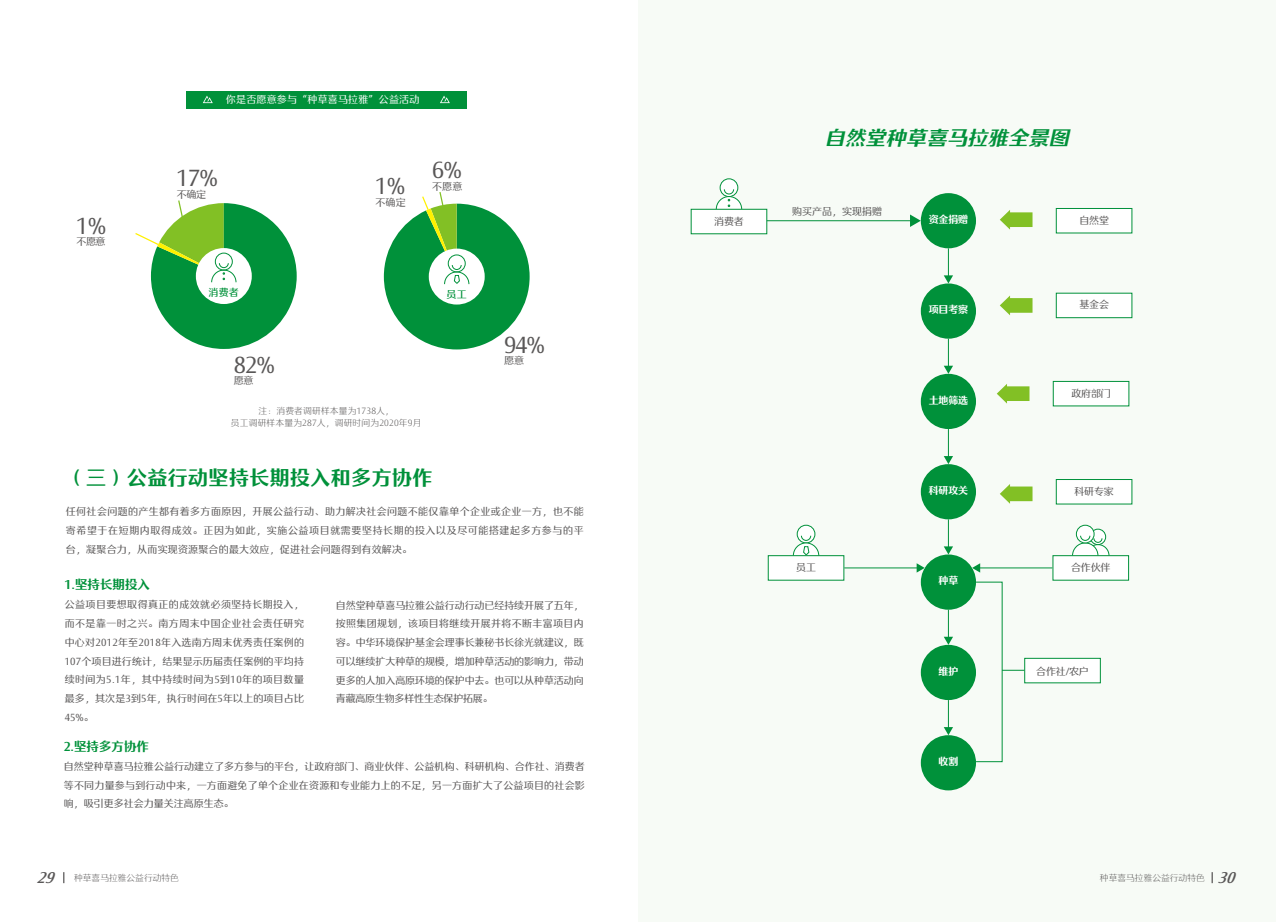
<style>
.page{position:relative;width:1276px;height:922px;background:#fff}
.page>*{position:absolute;margin:0;border:0;box-sizing:border-box;transform-origin:0 0}
.t1{font:22.5px "FZYASHS GB1 0";color:#595757}
.t2{font:20px "FZYASHS CU GB1 0";letter-spacing:.02em;color:#00913a}
.t3{font:italic 19.5px "FZYASHS CU GB1 0";color:#00913a}
.t4{font:12.5px "FZYASHS CU GB1 0";color:#00913a}
.t5{font:10px/18.8px "FZYASHS GB1 0";letter-spacing:.01em;color:#595757;text-align:justify}
.t6{font:10px "FZYASHS CU GB1 0";letter-spacing:-.02em;color:#fff}
.t7{font:10px "FZYASHS GB1 0";letter-spacing:.02em;color:#fff}
.t8{font:10px "FZYASHS ZHUN GB1 0";color:#00913a}
.t9{font:8.75px/11.2px "FZYASHS XIAN GB1 0";letter-spacing:.02em;color:#595757;text-align:center}
.t10{font:8.75px "FZYASHS XIAN GB1 0";color:#595757}
.s1{font-family:"FZYASHS ZHONG GB1 0";font-style:italic;font-size:15px}
</style>
<div class="page">
<svg style="left:135px;top:200px;width:162px;height:149px"></svg>
<svg style="left:384px;top:192px;width:145px;height:157px"></svg>
<div style="left:186px;top:91px;width:281px;height:17px;background:#00913a"></div>
<svg style="left:203px;top:96px;width:10px;height:7px"></svg>
<svg style="left:440px;top:96px;width:10px;height:7px"></svg>
<div style="left:638px;top:0;width:638px;height:921px;background:#f7fbf6"></div>
<svg style="left:1002px;top:669px;width:22px;height:1px"></svg>
<div style="left:1024px;top:657px;width:76px;height:26px;background:#fff;border:1px solid #00913a"></div>
<div style="left:921px;top:193px;width:55px;height:55px;background:#00913a;border-radius:28px"></div>
<div style="left:921px;top:283px;width:55px;height:55px;background:#00913a;border-radius:50%"></div>
<div style="left:921px;top:374px;width:55px;height:55px;background:#00913a;border-radius:50%"></div>
<div style="left:921px;top:464px;width:55px;height:55px;background:#00913a;border-radius:28px"></div>
<div style="left:921px;top:554px;width:55px;height:55px;background:#00913a;border-radius:50%"></div>
<div style="left:921px;top:644px;width:55px;height:56px;background:#00913a;border-radius:50%"></div>
<div style="left:921px;top:735px;width:55px;height:55px;background:#00913a;border-radius:50%"></div>
<div style="left:720px;top:179px;width:18px;height:17px;background:#fff;border-radius:50%"></div>
<div style="left:720px;top:178px;width:18px;height:19px;border:1px solid #00913a;border-radius:50%"></div>
<svg style="left:715px;top:188px;width:27px;height:21px"></svg>
<div style="left:691px;top:209px;width:76px;height:25px;background:#fff;border:1px solid #00913a"></div>
<hr style="left:767px;top:220px;width:145px;height:1px;background:#00913a">
<svg style="left:910px;top:214px;width:11px;height:13px"></svg>
<svg style="left:943px;top:248px;width:10px;height:35px"></svg>
<svg style="left:943px;top:338px;width:10px;height:36px"></svg>
<svg style="left:943px;top:429px;width:10px;height:35px"></svg>
<svg style="left:943px;top:519px;width:10px;height:35px"></svg>
<svg style="left:943px;top:609px;width:10px;height:35px"></svg>
<svg style="left:943px;top:700px;width:10px;height:35px"></svg>
<svg style="left:797px;top:525px;width:18px;height:18px"></svg>
<div style="left:796px;top:524px;width:19px;height:19px;border:1px solid #00913a;border-radius:50%"></div>
<svg style="left:792px;top:534px;width:27px;height:21px"></svg>
<div style="left:768px;top:555px;width:76px;height:25px;background:#fff;border:1px solid #00913a"></div>
<div style="left:1089px;top:528px;width:17px;height:17px;border:1px solid #00913a;border-radius:50%"></div>
<div style="left:1076px;top:525px;width:18px;height:18px;background:#fff;border-radius:50%"></div>
<div style="left:1076px;top:524px;width:18px;height:19px;border:1px solid #00913a;border-radius:50%"></div>
<svg style="left:1072px;top:534px;width:38px;height:21px"></svg>
<div style="left:1052px;top:555px;width:77px;height:25px;background:#fff;border:1px solid #00913a"></div>
<hr style="left:844px;top:567px;width:74px;height:1px;background:#00913a">
<svg style="left:916px;top:563px;width:8px;height:9px"></svg>
<hr style="left:979px;top:567px;width:74px;height:1px;background:#00913a">
<svg style="left:972px;top:563px;width:8px;height:9px"></svg>
<div style="left:1056px;top:208px;width:76px;height:25px;background:#fff;border:1px solid #00913a"></div>
<div style="left:1056px;top:293px;width:76px;height:25px;background:#fff;border:1px solid #00913a"></div>
<div style="left:1053px;top:381px;width:76px;height:25px;background:#fff;border:1px solid #00913a"></div>
<div style="left:1056px;top:479px;width:76px;height:25px;background:#fff;border:1px solid #00913a"></div>
<svg style="left:1000px;top:210px;width:32px;height:19px"></svg>
<svg style="left:1000px;top:295px;width:32px;height:20px"></svg>
<svg style="left:996px;top:384px;width:33px;height:19px"></svg>
<svg style="left:1000px;top:484px;width:32px;height:19px"></svg>
<p class="t7" style="left:226px;top:94px;width:195px">你是否愿意参与“种草喜马拉雅”公益活动</p>
<h1 class="t1" style="left:76px;top:213px;width:31px">1%</h1>
<p class="t5" style="left:76px;top:232px;width:31px">不愿意</p>
<h1 class="t1" style="left:432px;top:158px;width:31px">6%</h1>
<h1 class="t1" style="left:177px;top:166px;width:43px">17%</h1>
<p class="t5" style="left:432px;top:177px;width:32px">不愿意</p>
<p class="t5" style="left:177px;top:185px;width:31px">不确定</p>
<h1 class="t1" style="left:375px;top:174px;width:31px">1%</h1>
<p class="t5" style="left:375px;top:193px;width:32px">不确定</p>
<p class="t8" style="left:209px;top:287px;width:32px">消费者</p>
<p class="t8" style="left:446px;top:289px;width:22px">员工</p>
<h1 class="t1" style="left:234px;top:352px;width:43px">82%</h1>
<p class="t5" style="left:234px;top:371px;width:21px">愿意</p>
<p class="t9" style="left:231px;top:406px;width:192px">注：消费者调研样本量为1738人，<br>员工调研样本量为287人，调研时间为2020年9月</p>
<h2 class="t2" style="left:66px;top:467px;width:368px">（三）公益行动坚持长期投入和多方协作</h2>
<h1 class="t1" style="left:504px;top:332px;width:43px">94%</h1>
<p class="t5" style="left:504px;top:351px;width:22px">愿意</p>
<p class="t5" style="left:66px;top:502px;width:519px">任何社会问题的产生都有着多方面原因，开展公益行动、助力解决社会问题不能仅靠单个企业或企业一方，也不能寄希望于在短期内取得成效。正因为如此，实施公益项目就需要坚持长期的投入以及尽可能搭建起多方参与的平台，凝聚合力，从而实现资源聚合的最大效应，促进社会问题得到有效解决。</p>
<p class="t4" style="left:65px;top:578px;width:87px">1.坚持长期投入</p>
<p class="t5" style="left:65px;top:595px;width:241px">公益项目要想取得真正的成效就必须坚持长期投入，而不是靠一时之兴。南方周末中国企业社会责任研究中心对2012年至2018年入选南方周末优秀责任案例的107个项目进行统计，结果显示历届责任案例的平均持续时间为5.1年，其中持续时间为5到10年的项目数量最多，其次是3到5年，执行时间在5年以上的项目占比45%。</p>
<p class="t4" style="left:64px;top:739px;width:87px">2.坚持多方协作</p>
<p class="t5" style="left:64px;top:757px;width:523px">自然堂种草喜马拉雅公益行动建立了多方参与的平台，让政府部门、商业伙伴、公益机构、科研机构、合作社、消费者等不同力量参与到行动中来，一方面避免了单个企业在资源和专业能力上的不足，另一方面扩大了公益项目的社会影响，吸引更多社会力量关注高原生态。</p>
<p class="t5" style="left:336px;top:595px;width:249px">自然堂种草喜马拉雅公益行动行动已经持续开展了五年，按照集团规划，该项目将继续开展并将不断丰富项目内容。中华环境保护基金会理事长兼秘书长徐光就建议，既可以继续扩大种草的规模，增加种草活动的影响力，带动更多的人加入高原环境的保护中去。也可以从种草活动向青藏高原生物多样性生态保护拓展。</p>
<p class="t5" style="left:714px;top:212px;width:31px">消费者</p>
<h3 class="t3" style="left:824px;top:128px;width:250px">自然堂种草喜马拉雅全景图</h3>
<p class="t5" style="left:792px;top:202px;width:91px">购买产品，实现捐赠</p>
<p class="t6" style="left:929px;top:214px;width:41px">资金捐赠</p>
<p class="t5" style="left:1079px;top:211px;width:31px">自然堂</p>
<p class="t6" style="left:929px;top:304px;width:41px">项目考察</p>
<p class="t5" style="left:1079px;top:296px;width:31px">基金会</p>
<p class="t6" style="left:929px;top:394px;width:41px">土地筛选</p>
<p class="t6" style="left:929px;top:485px;width:41px">科研攻关</p>
<p class="t5" style="left:1071px;top:384px;width:41px">政府部门</p>
<p class="t5" style="left:1074px;top:482px;width:41px">科研专家</p>
<p class="t5" style="left:796px;top:558px;width:21px">员工</p>
<p class="t5" style="left:1071px;top:558px;width:41px">合作伙伴</p>
<p class="t6" style="left:938px;top:575px;width:21px">种草</p>
<p class="t6" style="left:938px;top:665px;width:21px">维护</p>
<p class="t6" style="left:938px;top:755px;width:21px">收割</p>
<p class="t5" style="left:1036px;top:662px;width:54px">合作社/农户</p>
<p class="t10" style="left:37px;top:873px;width:144px"><span class="s1">29</span> 种草喜马拉雅公益行动特色</p>
<p class="t10" style="left:1100px;top:873px;width:142px">种草喜马拉雅公益行动特色 <span class="s1">30</span></p>
</div>
